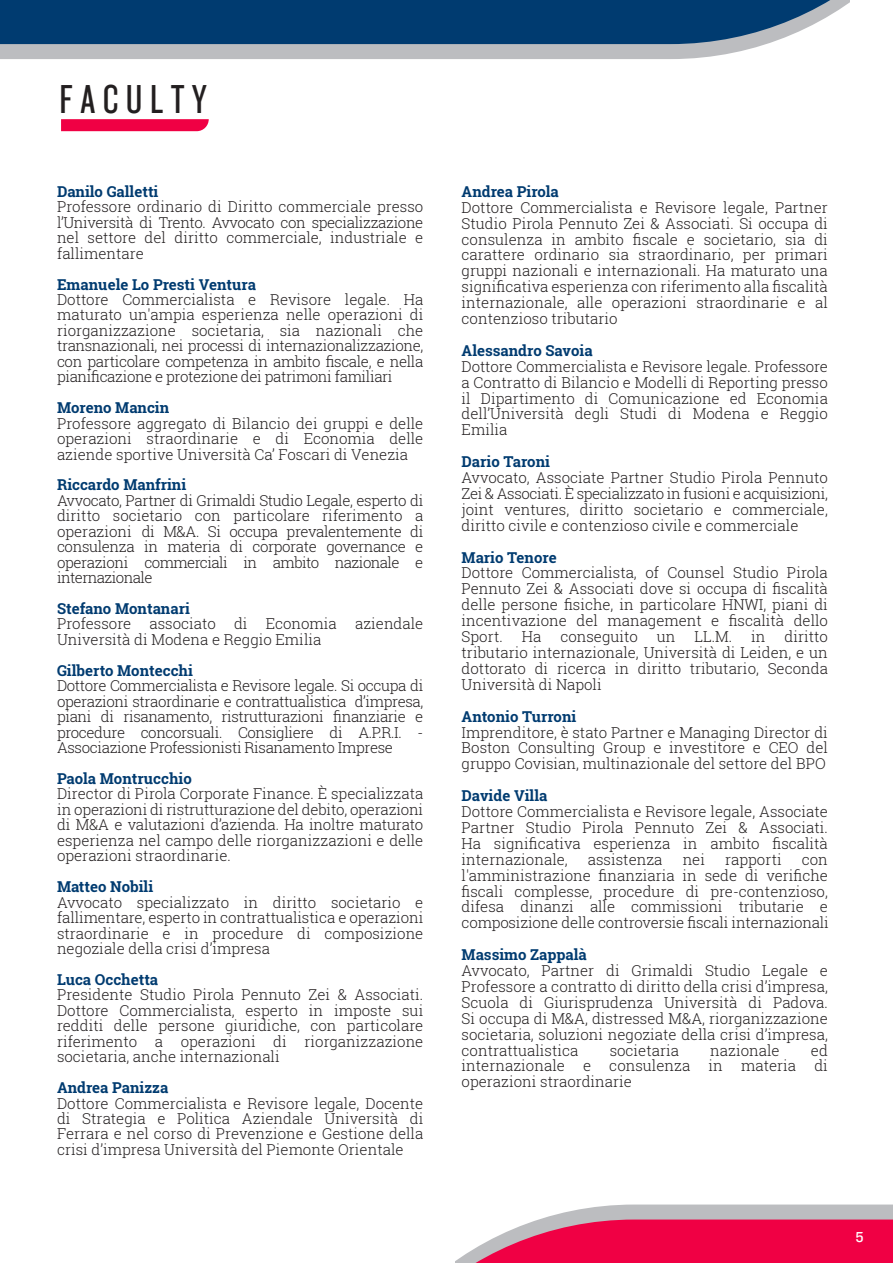
<style>
.page{position:relative;width:893px;height:1263px;background:#fff}
.page>*{position:absolute;margin:0;border:0;box-sizing:border-box;transform-origin:0 0}
.t1{font:42px "Knockout HTF28 Junior Featherwt";letter-spacing:.18em;color:#231f20}
.t2{font:300 15px/15.9px "Roboto Slab";color:#231f20;text-align:justify}
.t3{font:700 15px "Roboto Slab";color:#003b70}
.t4{font:15px "Knockout HTF31 Junior Middlewt";color:#fff}
</style>
<div class="page">
<svg style="left:455px;top:1204px;width:438px;height:59px;background:#e5527d"></svg>
<svg style="left:0;top:44px;width:766px;height:15px;background:#bdbec2"></svg>
<svg style="left:0;top:0;width:849px;height:44px;background:#114878"></svg>
<svg style="left:61px;top:119px;width:148px;height:12px;background:#f00849"></svg>
<h1 class="t1" style="left:60px;top:78px;width:149px">FACULTY</h1>
<p class="t3" style="left:57px;top:181px;width:103px">Danilo Galletti</p>
<p class="t2" style="left:57px;top:199px;width:368px;line-height:15.5px">Professore ordinario di Diritto commerciale presso l’Università di Trento. Avvocato con specializzazione nel settore del diritto commerciale, industriale e fallimentare</p>
<p class="t3" style="left:57px;top:274px;width:200px">Emanuele Lo Presti Ventura</p>
<p class="t2" style="left:57px;top:291px;width:368px;line-height:15.5px">Dottore Commercialista e Revisore legale. Ha maturato un'ampia esperienza nelle operazioni di riorganizzazione societaria, sia nazionali che transnazionali, nei processi di internazionalizzazione, con particolare competenza in ambito fiscale, e nella pianificazione e protezione dei patrimoni familiari</p>
<p class="t3" style="left:57px;top:397px;width:114px">Moreno Mancin</p>
<p class="t2" style="left:57px;top:415px;width:368px;line-height:15.5px">Professore aggregato di Bilancio dei gruppi e delle operazioni straordinarie e di Economia delle aziende sportive Università Ca’ Foscari di Venezia</p>
<p class="t3" style="left:57px;top:475px;width:131px">Riccardo Manfrini</p>
<p class="t2" style="left:57px;top:492px;width:368px;line-height:15.5px">Avvocato, Partner di Grimaldi Studio Legale, esperto di diritto societario con particolare riferimento a operazioni di M&amp;A. Si occupa prevalentemente di consulenza in materia di corporate governance e operazioni commerciali in ambito nazionale e internazionale</p>
<p class="t3" style="left:57px;top:598px;width:134px">Stefano Montanari</p>
<p class="t2" style="left:57px;top:616px;width:368px;line-height:15.5px">Professore associato di Economia aziendale<br>Università di Modena e Reggio Emilia</p>
<p class="t3" style="left:57px;top:660px;width:137px">Gilberto Montecchi</p>
<p class="t2" style="left:57px;top:678px;width:368px;line-height:15.5px">Dottore Commercialista e Revisore legale. Si occupa di operazioni straordinarie e contrattualistica d’impresa, piani di risanamento, ristrutturazioni finanziarie e procedure concorsuali. Consigliere di A.P.R.I. - Associazione Professionisti Risanamento Imprese</p>
<p class="t3" style="left:57px;top:768px;width:136px">Paola Montrucchio</p>
<p class="t2" style="left:57px;top:786px;width:368px;line-height:15.5px">Director di Pirola Corporate Finance. È specializzata in operazioni di ristrutturazione del debito, operazioni di M&amp;A e valutazioni d’azienda. Ha inoltre maturato esperienza nel campo delle riorganizzazioni e delle operazioni straordinarie.</p>
<p class="t3" style="left:57px;top:876px;width:98px">Matteo Nobili</p>
<p class="t2" style="left:57px;top:894px;width:368px;line-height:15.5px">Avvocato specializzato in diritto societario e fallimentare, esperto in contrattualistica e operazioni straordinarie e in procedure di composizione negoziale della crisi d’impresa</p>
<p class="t3" style="left:57px;top:969px;width:103px">Luca Occhetta</p>
<p class="t2" style="left:57px;top:987px;width:368px;line-height:15.5px">Presidente Studio Pirola Pennuto Zei &amp; Associati.<br>Dottore Commercialista, esperto in imposte sui redditi delle persone giuridiche, con particolare riferimento a operazioni di riorganizzazione societaria, anche internazionali</p>
<p class="t3" style="left:57px;top:1077px;width:113px">Andrea Panizza</p>
<p class="t2" style="left:57px;top:1095px;width:368px;line-height:15.5px">Dottore Commercialista e Revisore legale, Docente di Strategia e Politica Aziendale Università di Ferrara e nel corso di Prevenzione e Gestione della crisi d’impresa Università del Piemonte Orientale</p>
<p class="t3" style="left:462px;top:181px;width:99px">Andrea Pirola</p>
<p class="t2" style="left:462px;top:199px;width:368px">Dottore Commercialista e Revisore legale, Partner Studio Pirola Pennuto Zei &amp; Associati. Si occupa di consulenza in ambito fiscale e societario, sia di carattere ordinario sia straordinario, per primari gruppi nazionali e internazionali. Ha maturato una significativa esperienza con riferimento alla fiscalità internazionale, alle operazioni straordinarie e al contenzioso tributario</p>
<p class="t3" style="left:462px;top:340px;width:132px">Alessandro Savoia</p>
<p class="t2" style="left:462px;top:358px;width:368px">Dottore Commercialista e Revisore legale. Professore a Contratto di Bilancio e Modelli di Reporting presso il Dipartimento di Comunicazione ed Economia dell’Università degli Studi di Modena e Reggio Emilia</p>
<p class="t3" style="left:462px;top:451px;width:90px">Dario Taroni</p>
<p class="t2" style="left:462px;top:469px;width:368px">Avvocato, Associate Partner Studio Pirola Pennuto Zei &amp; Associati. È specializzato in fusioni e acquisizioni, joint ventures, diritto societario e commerciale, diritto civile e contenzioso civile e commerciale</p>
<p class="t3" style="left:462px;top:547px;width:97px">Mario Tenore</p>
<p class="t2" style="left:462px;top:565px;width:368px">Dottore Commercialista, of Counsel Studio Pirola Pennuto Zei &amp; Associati dove si occupa di fiscalità delle persone fisiche, in particolare HNWI, piani di incentivazione del management e fiscalità dello Sport.</p>
<p class="t2" style="left:462px;top:628px;width:368px;text-indent:323px">diritto tributario internazionale, Università di Leiden, e un dottorato di ricerca in diritto tributario, Seconda Università di Napoli</p>
<p class="t3" style="left:462px;top:706px;width:116px">Antonio Turroni</p>
<p class="t2" style="left:462px;top:724px;width:368px">Imprenditore, è stato Partner e Managing Director di Boston Consulting Group e investitore e CEO del gruppo Covisian, multinazionale del settore del BPO</p>
<p class="t3" style="left:462px;top:785px;width:87px">Davide Villa</p>
<p class="t2" style="left:462px;top:803px;width:368px">Dottore Commercialista e Revisore legale, Associate Partner Studio Pirola Pennuto Zei &amp; Associati.<br>Ha significativa esperienza in ambito fiscalità internazionale,</p>
<p class="t2" style="left:522px;top:628px;width:21px">Ha</p>
<p class="t2" style="left:560px;top:628px;width:79px">conseguito</p>
<p class="t2" style="left:657px;top:628px;width:20px">un</p>
<p class="t2" style="left:694px;top:628px;width:39px">LL.M.</p>
<p class="t2" style="left:751px;top:628px;width:16px">in</p>
<p class="t2" style="left:588px;top:851px;width:76px">assistenza</p>
<p class="t2" style="left:683px;top:851px;width:24px">nei</p>
<p class="t2" style="left:725px;top:851px;width:58px">rapporti</p>
<p class="t2" style="left:462px;top:851px;width:369px;text-indent:340px">con l'amministrazione finanziaria in sede di verifiche fiscali complesse, procedure di pre-contenzioso, difesa dinanzi alle commissioni tributarie e composizione delle controversie fiscali internazionali</p>
<p class="t3" style="left:462px;top:944px;width:127px">Massimo Zappalà</p>
<p class="t2" style="left:462px;top:962px;width:368px">Avvocato, Partner di Grimaldi Studio Legale e Professore a contratto di diritto della crisi d’impresa, Scuola di Giurisprudenza Università di Padova.<br>Si occupa di M&amp;A, distressed M&amp;A, riorganizzazione societaria, soluzioni negoziate della crisi d’impresa, contrattualistica</p>
<p class="t2" style="left:462px;top:1042px;width:368px;text-indent:349px">ed internazionale e consulenza in materia di operazioni straordinarie</p>
<p class="t2" style="left:610px;top:1042px;width:71px">societaria</p>
<p class="t2" style="left:710px;top:1042px;width:71px">nazionale</p>
<p class="t4" style="left:855px;top:1229px;width:10px">5</p>
</div>
